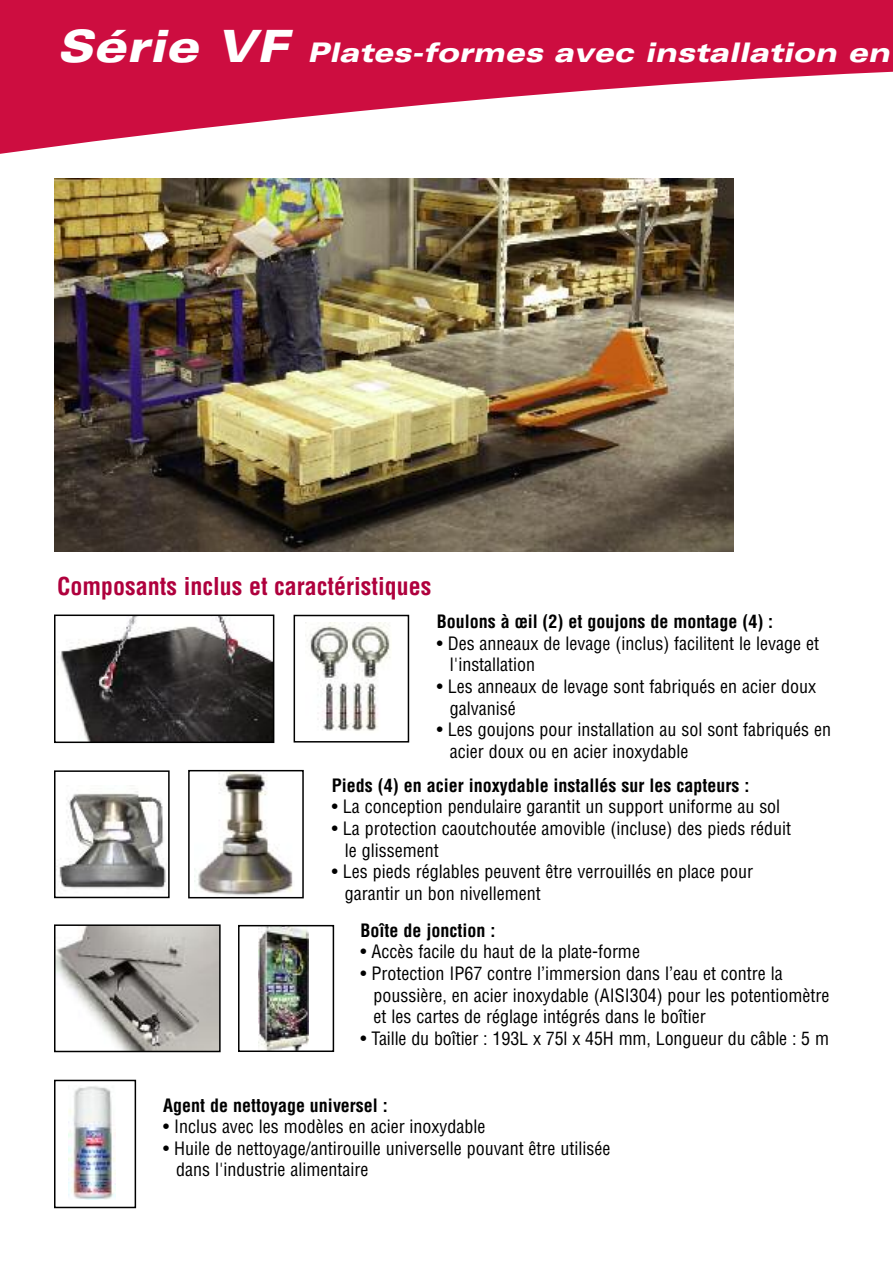
<style>
.page{position:relative;width:893px;height:1263px;background:#fff}
.page>*{position:absolute;margin:0;border:0;box-sizing:border-box;transform-origin:0 0}
.t1{font:italic 900 expanded 27px "Univers";color:#fff}
.t2{font:700 condensed 24px "Helvetica";color:#af003d}
.t3{font:condensed 18px/21.6px "Helvetica";color:#000}
.t4{font:700 condensed 18px "Helvetica";color:#000}
.s1{font-size:44.55px}
</style>
<div class="page">
<svg style="left:0;top:0;width:893px;height:154px;fill:#cd0d40"></svg>
<img style="left:60px;top:617px;width:211px;height:123px">
<div style="left:54px;top:614px;width:220px;height:129px;border:2px solid #000"></div>
<img style="left:68px;top:1086px;width:48px;height:113px">
<div style="left:54px;top:1080px;width:82px;height:128px;border:2px solid #000"></div>
<img style="left:195px;top:773px;width:98px;height:122px">
<div style="left:188px;top:770px;width:116px;height:128px;border:2px solid #000"></div>
<img style="left:59px;top:785px;width:107px;height:104px">
<div style="left:54px;top:770px;width:116px;height:128px;border:2px solid #000"></div>
<img style="left:57px;top:927px;width:161px;height:122px">
<div style="left:54px;top:924px;width:167px;height:128px;border:2px solid #000"></div>
<img style="left:259px;top:928px;width:50px;height:121px">
<div style="left:238px;top:925px;width:96px;height:127px;border:2px solid #000"></div>
<img style="left:307px;top:622px;width:84px;height:109px">
<div style="left:294px;top:615px;width:115px;height:127px;border:2px solid #000"></div>
<img style="left:54px;top:179px;width:679px;height:373px">
<h1 class="t1" style="left:57px;top:42px;width:834px"><span class="s1">Série VF</span> Plates-formes avec installation en</h1>
<h2 class="t2" style="left:57px;top:572px;width:376px">Composants inclus et caractéristiques</h2>
<p class="t4" style="left:437px;top:611px;width:338px">Boulons à œil (2) et goujons de montage (4) :</p>
<p class="t3" style="left:450px;top:633px;width:371px;text-indent:-13px">• Des anneaux de levage (inclus) facilitent le levage et l'installation</p>
<p class="t3" style="left:450px;top:676px;width:368px;text-indent:-13px">• Les anneaux de levage sont fabriqués en acier doux galvanisé</p>
<p class="t3" style="left:450px;top:719px;width:383px;text-indent:-13px">• Les goujons pour installation au sol sont fabriqués en acier doux ou en acier inoxydable</p>
<p class="t4" style="left:332px;top:775px;width:419px">Pieds (4) en acier inoxydable installés sur les capteurs :</p>
<p class="t3" style="left:332px;top:796px;width:450px">• La conception pendulaire garantit un support uniforme au sol</p>
<p class="t3" style="left:345px;top:818px;width:448px;text-indent:-13px">• La protection caoutchoutée amovible (incluse) des pieds réduit le glissement</p>
<p class="t3" style="left:345px;top:861px;width:410px;text-indent:-13px">• Les pieds réglables peuvent être verrouillés en place pour garantir un bon nivellement</p>
<p class="t4" style="left:360px;top:920px;width:136px">Boîte de jonction :</p>
<p class="t3" style="left:360px;top:941px;width:281px">• Accès facile du haut de la plate-forme</p>
<p class="t3" style="left:374px;top:963px;width:457px;text-indent:-13px">• Protection IP67 contre l’immersion dans l’eau et contre la poussière, en acier inoxydable (AISI304) pour les potentiomètre et les cartes de réglage intégrés dans le boîtier</p>
<p class="t3" style="left:360px;top:1028px;width:470px">• Taille du boîtier : 193L x 75l x 45H mm, Longueur du câble : 5 m</p>
<p class="t4" style="left:163px;top:1095px;width:226px">Agent de nettoyage universel :</p>
<p class="t3" style="left:163px;top:1116px;width:324px">• Inclus avec les modèles en acier inoxydable</p>
<p class="t3" style="left:176px;top:1138px;width:436px;text-indent:-13px">• Huile de nettoyage/antirouille universelle pouvant être utilisée dans l'industrie alimentaire</p>
</div>
